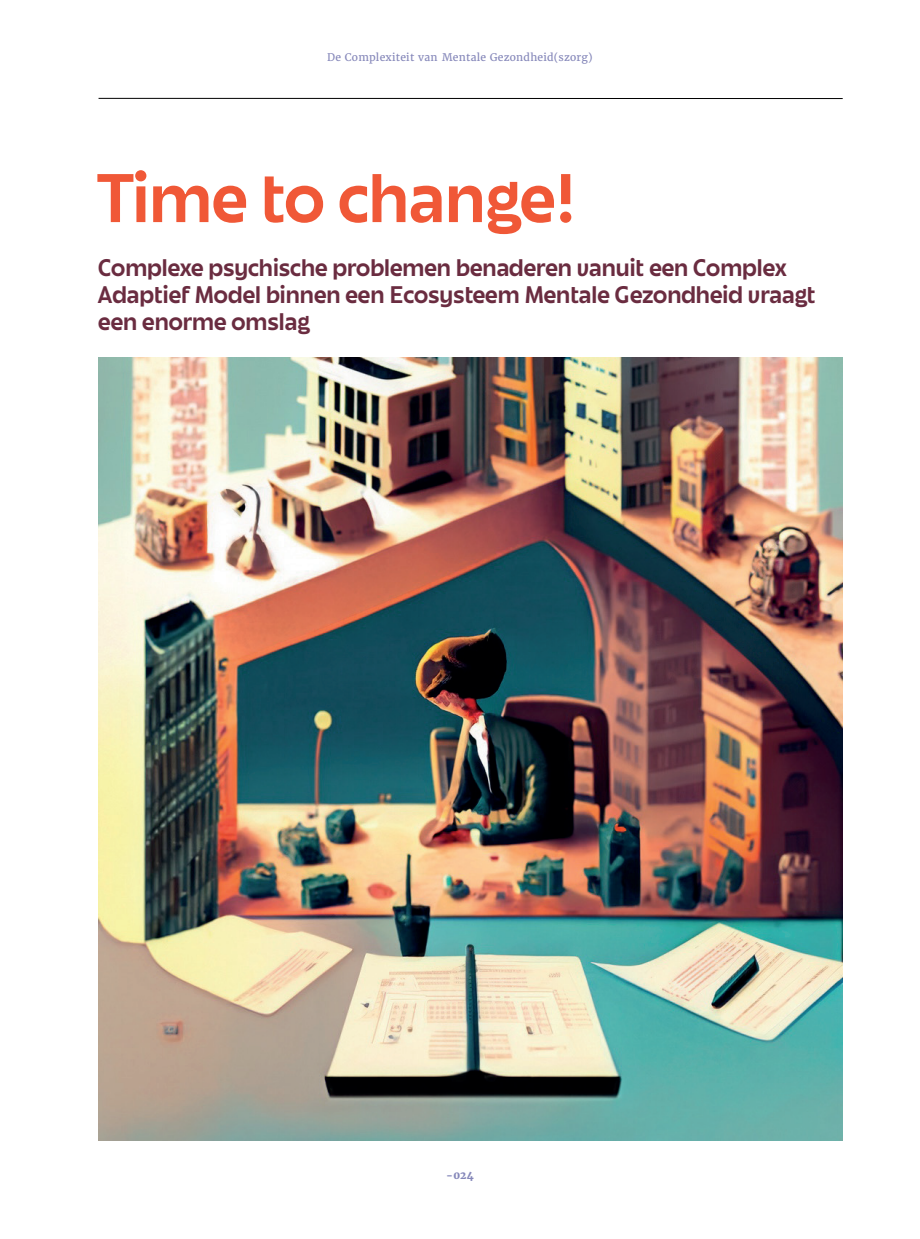
<style>
.page{position:relative;width:920px;height:1239px;background:#fff}
.page>*{position:absolute;margin:0;border:0;box-sizing:border-box;transform-origin:0 0}
.Headline_-_Align_Left{font:60px "June Expt Variable Active";color:#f05837}
.Body_Text{font:21px/27px "June Expt Variable Active";color:#6a2c40}
.t1{font:10.5px "Merriweather";letter-spacing:.02em;color:#8688ba}
.t2{font:800 10.5px "Merriweather";color:#8688ba}
</style>
<div class="page">
<hr style="left:99px;top:98px;width:744px;height:1px;background:#000">
<img style="left:99px;top:357px;width:744px;height:783px">
<p class="t1" style="left:327px;top:51px;width:267px">De Complexiteit van Mentale Gezondheid(szorg)</p>
<p class="Headline_-_Align_Left" style="left:98px;top:158px;width:479px">Time to change!</p>
<p class="Body_Text" style="left:98px;top:254px;width:719px">Complexe psychische problemen benaderen vanuit een Complex<br>Adaptief Model binnen een Ecosysteem Mentale Gezondheid vraagt een enorme omslag</p>
<p class="t2" style="left:446px;top:1168px;width:29px">-024</p>
</div>
